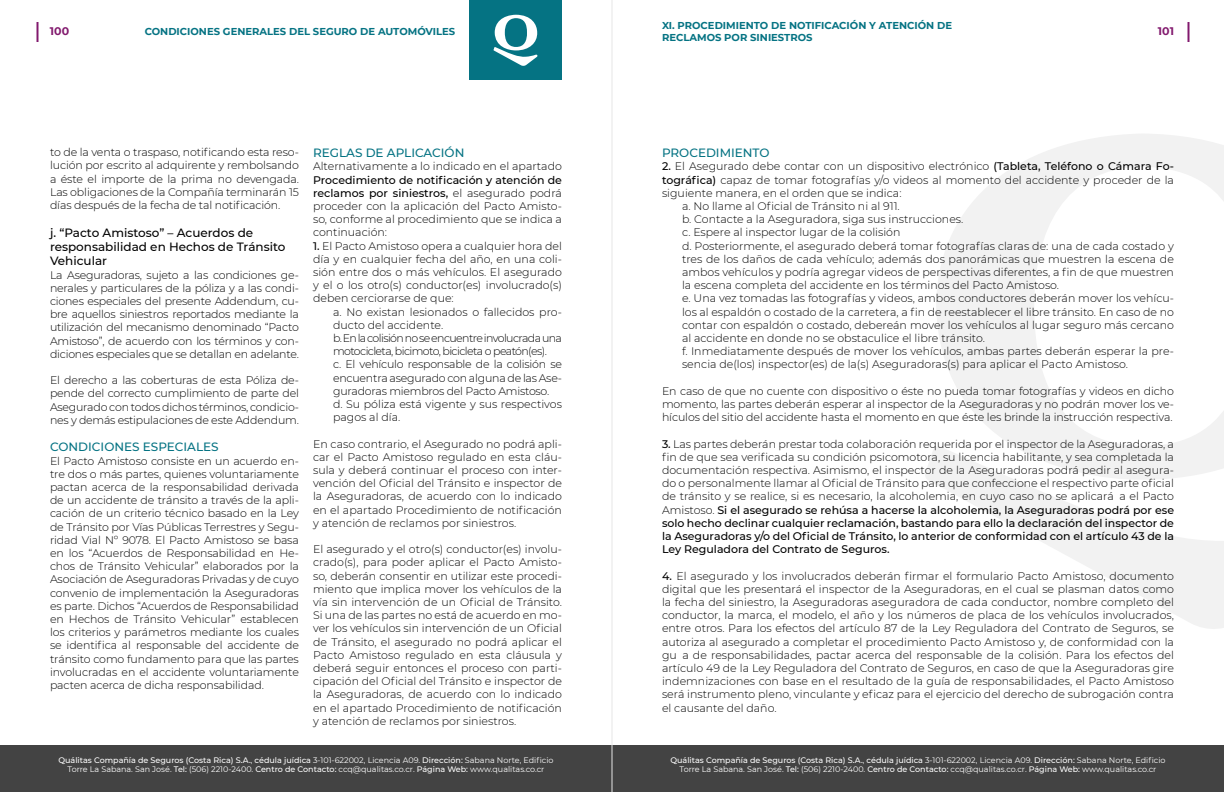
<style>
.page{position:relative;width:1224px;height:792px;background:#fff}
.page>*{position:absolute;margin:0;border:0;box-sizing:border-box;transform-origin:0 0}
.t1{font:500 12px/14.4px "Montserrat";color:#000}
.t2{font:500 12px "Montserrat";color:#057383}
.t3{font:300 11px/13.2px "Montserrat";color:#000;text-align:justify}
.t4{font:300 11px/13.2px "Montserrat";letter-spacing:-.02em;color:#000}
.t5{font:700 11px "Montserrat";color:#821a6e}
.t6{font:700 10px/12px "Montserrat";color:#057383}
.t7{font:8px/9.6px "Montserrat";color:#fff;text-align:center}
.s1{font-weight:500}
</style>
<div class="page">
<hr style="left:1188px;top:22px;width:2px;height:20px;background:#821a6e">
<hr style="left:36px;top:22px;width:2px;height:20px;background:#821a6e">
<svg style="left:936px;top:134px;width:288px;height:312px"></svg>
<svg style="left:925px;top:446px;width:299px;height:183px"></svg>
<div style="left:0;top:745px;width:1224px;height:47px;background:#434343"></div>
<div style="left:469px;top:0;width:93px;height:80px;background:#057383"></div>
<svg style="left:493px;top:15px;width:45px;height:51px"></svg>
<hr style="left:612px;top:0;width:1px;height:792px;background:#e6e6e6">
<p class="t6" style="left:662px;top:19px;width:292px">XI. PROCEDIMIENTO DE NOTIFICACIÓN Y ATENCIÓN DE<br>RECLAMOS POR SINIESTROS</p>
<p class="t5" style="left:50px;top:23px;width:21px">100</p>
<p class="t6" style="left:145px;top:25px;width:312px">CONDICIONES GENERALES DEL SEGURO DE AUTOMÓVILES</p>
<p class="t5" style="left:1158px;top:23px;width:18px">101</p>
<p class="t3" style="left:50px;top:145px;width:250px">to de la venta o traspaso, notificando esta reso&shy;lución por escrito al adquirente y rembolsando a éste el importe de la prima no devengada.<br>Las obligaciones de la Compañía terminarán 15 días después de la fecha de tal notificación.</p>
<p class="t1" style="left:50px;top:225px;width:237px">j. “Pacto Amistoso” – Acuerdos de responsabilidad en Hechos de Tránsito<br>Vehicular</p>
<p class="t3" style="left:50px;top:268px;width:250px">La Aseguradoras, sujeto a las condiciones ge&shy;nerales y particulares de la póliza y a las condi&shy;ciones especiales del presente Addendum, cu&shy;bre aquellos siniestros reportados mediante la utilización del mecanismo denominado “Pacto Amistoso”, de acuerdo con los términos y con&shy;diciones especiales que se detallan en adelante.</p>
<p class="t3" style="left:50px;top:373px;width:250px">El derecho a las coberturas de esta Póliza de&shy;pende del correcto cumplimiento de parte del Asegurado con todos dichos términos, condicio&shy;nes y demás estipulaciones de este Addendum.</p>
<p class="t2" style="left:50px;top:439px;width:170px">CONDICIONES ESPECIALES</p>
<p class="t3" style="left:50px;top:454px;width:250px">El Pacto Amistoso consiste en un acuerdo en&shy;tre dos o más partes, quienes voluntariamente pactan acerca de la responsabilidad derivada de un accidente de tránsito a través de la apli&shy;cación de un criterio técnico basado en la Ley de Tránsito por Vías Públicas Terrestres y Segu&shy;ridad Vial Nº 9078. El Pacto Amistoso se basa en los “Acuerdos de Responsabilidad en He&shy;chos de Tránsito Vehicular” elaborados por la Asociación de Aseguradoras Privadas y de cuyo convenio de implementación la Aseguradoras es parte. Dichos “Acuerdos de Responsabilidad en Hechos de Tránsito Vehicular” establecen los criterios y parámetros mediante los cuales se identifica al responsable del accidente de tránsito como fundamento para que las partes involucradas en el accidente voluntariamente pacten acerca de dicha responsabilidad.</p>
<p class="t2" style="left:313px;top:144px;width:153px">REGLAS DE APLICACIÓN</p>
<p class="t3" style="left:313px;top:159px;width:250px">Alternativamente a lo indicado en el apartado</p>
<p class="t3" style="left:313px;top:173px;width:250px"><span class="s1">Procedimiento de notificación y atención de reclamos por siniestros,</span> el asegurado podrá proceder con la aplicación del Pacto Amisto&shy;so, conforme al procedimiento que se indica a continuación:</p>
<p class="t3" style="left:313px;top:239px;width:250px"><span class="s1">1.</span> El Pacto Amistoso opera a cualquier hora del día y en cualquier fecha del año, en una coli&shy;sión entre dos o más vehículos. El asegurado y el o los otro(s) conductor(es) involucrado(s) deben cerciorarse de que:</p>
<p class="t4" style="left:333px;top:305px;width:230px">a. No existan lesionados o fallecidos pro&shy;ducto del accidente.<br>b. En la colisión no se encuentre involucrada una motocicleta, bicimoto, bicicleta o peatón(es).<br>c. El vehículo responsable de la colisión se encuentra asegurado con alguna de las Ase&shy;guradoras miembros del Pacto Amistoso.<br>d. Su póliza está vigente y sus respectivos pagos al día.</p>
<p class="t3" style="left:313px;top:437px;width:250px">En caso contrario, el Asegurado no podrá apli&shy;car el Pacto Amistoso regulado en esta cláu&shy;sula y deberá continuar el proceso con inter&shy;vención del Oficial del Tránsito e inspector de la Aseguradoras, de acuerdo con lo indicado en el apartado Procedimiento de notificación y atención de reclamos por siniestros.</p>
<p class="t3" style="left:313px;top:542px;width:250px">El asegurado y el otro(s) conductor(es) involu&shy;crado(s), para poder aplicar el Pacto Amisto&shy;so, deberán consentir en utilizar este procedi&shy;miento que implica mover los vehículos de la vía sin intervención de un Oficial de Tránsito.<br>Si una de las partes no está de acuerdo en mo&shy;ver los vehículos sin intervención de un Oficial de Tránsito, el asegurado no podrá aplicar el Pacto Amistoso regulado en esta cláusula y deberá seguir entonces el proceso con parti&shy;cipación del Oficial del Tránsito e inspector de la Aseguradoras, de acuerdo con lo indicado en el apartado Procedimiento de notificación y atención de reclamos por siniestros.</p>
<p class="t7" style="left:58px;top:755px;width:497px"><span class="s1">Quálitas Compañía de Seguros (Costa Rica) S.A.</span>, <span class="s1">cédula juídica</span> 3-101-622002, Licencia A09. <span class="s1">Dirección:</span> Sabana Norte, Edificio<br>Torre La Sabana. San José. <span class="s1">Tel:</span> (506) 2210-2400. <span class="s1">Centro de Contacto:</span> ccq@qualitas.co.cr. <span class="s1">Página Web:</span> www.qualitas.co.cr</p>
<p class="t2" style="left:662px;top:144px;width:109px">PROCEDIMIENTO</p>
<p class="t3" style="left:662px;top:159px;width:514px"><span class="s1">2.</span> El Asegurado debe contar con un dispositivo electrónico <span class="s1">(Tableta, Teléfono o Cámara Fo-</span></p>
<p class="t3" style="left:662px;top:173px;width:514px"><span class="s1">tográfica)</span> capaz de tomar fotografías y/o videos al momento del accidente y proceder de la</p>
<p class="t3" style="left:662px;top:186px;width:241px">siguiente manera, en el orden que se indica:</p>
<p class="t3" style="left:682px;top:199px;width:219px">a. No llame al Oficial de Tránsito ni al 911.</p>
<p class="t3" style="left:682px;top:212px;width:283px">b. Contacte a la Aseguradora, siga sus instrucciones.</p>
<p class="t3" style="left:682px;top:225px;width:220px">c. Espere al inspector lugar de la colisión</p>
<p class="t3" style="left:682px;top:239px;width:494px">d. Posteriormente, el asegurado deberá tomar fotografías claras de: una de cada costado y</p>
<p class="t3" style="left:682px;top:252px;width:493px">tres de los daños de cada vehículo; además dos panorámicas que muestren la escena de</p>
<p class="t3" style="left:682px;top:265px;width:494px">ambos vehículos y podría agregar videos de perspectivas diferentes, a fin de que muestren</p>
<p class="t3" style="left:682px;top:278px;width:379px">la escena completa del accidente en los términos del Pacto Amistoso.</p>
<p class="t3" style="left:682px;top:291px;width:494px">e. Una vez tomadas las fotografías y videos, ambos conductores deberán mover los vehícu-</p>
<p class="t3" style="left:682px;top:305px;width:494px">los al espaldón o costado de la carretera, a fin de reestablecer el libre tránsito. En caso de no</p>
<p class="t3" style="left:682px;top:318px;width:494px">contar con espaldón o costado, debereán mover los vehículos al lugar seguro más cercano</p>
<p class="t3" style="left:682px;top:331px;width:304px">al accidente en donde no se obstaculice el libre tránsito.</p>
<p class="t3" style="left:682px;top:344px;width:493px">f. Inmediatamente después de mover los vehículos, ambas partes deberán esperar la pre-</p>
<p class="t3" style="left:682px;top:357px;width:448px">sencia de(los) inspector(es) de la(s) Aseguradoras(s) para aplicar el Pacto Amistoso.</p>
<p class="t3" style="left:662px;top:384px;width:514px">En caso de que no cuente con dispositivo o éste no pueda tomar fotografías y videos en dicho momento, las partes deberán esperar al inspector de la Aseguradoras y no podrán mover los ve&shy;hículos del sitio del accidente hasta el momento en que éste les brinde la instrucción respectiva.</p>
<p class="t3" style="left:662px;top:437px;width:514px"><span class="s1">3.</span> Las partes deberán prestar toda colaboración requerida por el inspector de la Aseguradoras, a fin de que sea verificada su condición psicomotora, su licencia habilitante, y sea completada la documentación respectiva. Asimismo, el inspector de la Aseguradoras podrá pedir al asegura&shy;do o personalmente llamar al Oficial de Tránsito para que confeccione el respectivo parte oficial de tránsito y se realice, si es necesario, la alcoholemia, en cuyo caso no se aplicará a el Pacto Amistoso. <span class="s1">Si el asegurado se rehúsa a hacerse la alcoholemia, la Aseguradoras podrá por ese solo hecho declinar cualquier reclamación, bastando para ello la declaración del inspector de la Aseguradoras y/o del Oficial de Tránsito, lo anterior de conformidad con el artículo 43 de la Ley Reguladora del Contrato de Seguros.</span></p>
<p class="t3" style="left:662px;top:569px;width:514px"><span class="s1">4.</span> El asegurado y los involucrados deberán firmar el formulario Pacto Amistoso, documento digital que les presentará el inspector de la Aseguradoras, en el cual se plasman datos como la fecha del siniestro, la Aseguradoras aseguradora de cada conductor, nombre completo del conductor, la marca, el modelo, el año y los números de placa de los vehículos involucrados, entre otros. Para los efectos del artículo 87 de la Ley Reguladora del Contrato de Seguros, se autoriza al asegurado a completar el procedimiento Pacto Amistoso y, de conformidad con la gu a de responsabilidades, pactar acerca del responsable de la colisión. Para los efectos del artículo 49 de la Ley Reguladora del Contrato de Seguros, en caso de que la Aseguradoras gire indemnizaciones con base en el resultado de la guía de responsabilidades, el Pacto Amistoso será instrumento pleno, vinculante y eficaz para el ejercicio del derecho de subrogación contra el causante del daño.</p>
<p class="t7" style="left:670px;top:755px;width:497px"><span class="s1">Quálitas Compañía de Seguros (Costa Rica) S.A.</span>, <span class="s1">cédula juídica</span> 3-101-622002, Licencia A09. <span class="s1">Dirección:</span> Sabana Norte, Edificio<br>Torre La Sabana. San José. <span class="s1">Tel:</span> (506) 2210-2400. <span class="s1">Centro de Contacto:</span> ccq@qualitas.co.cr. <span class="s1">Página Web:</span> www.qualitas.co.cr</p>
</div>
